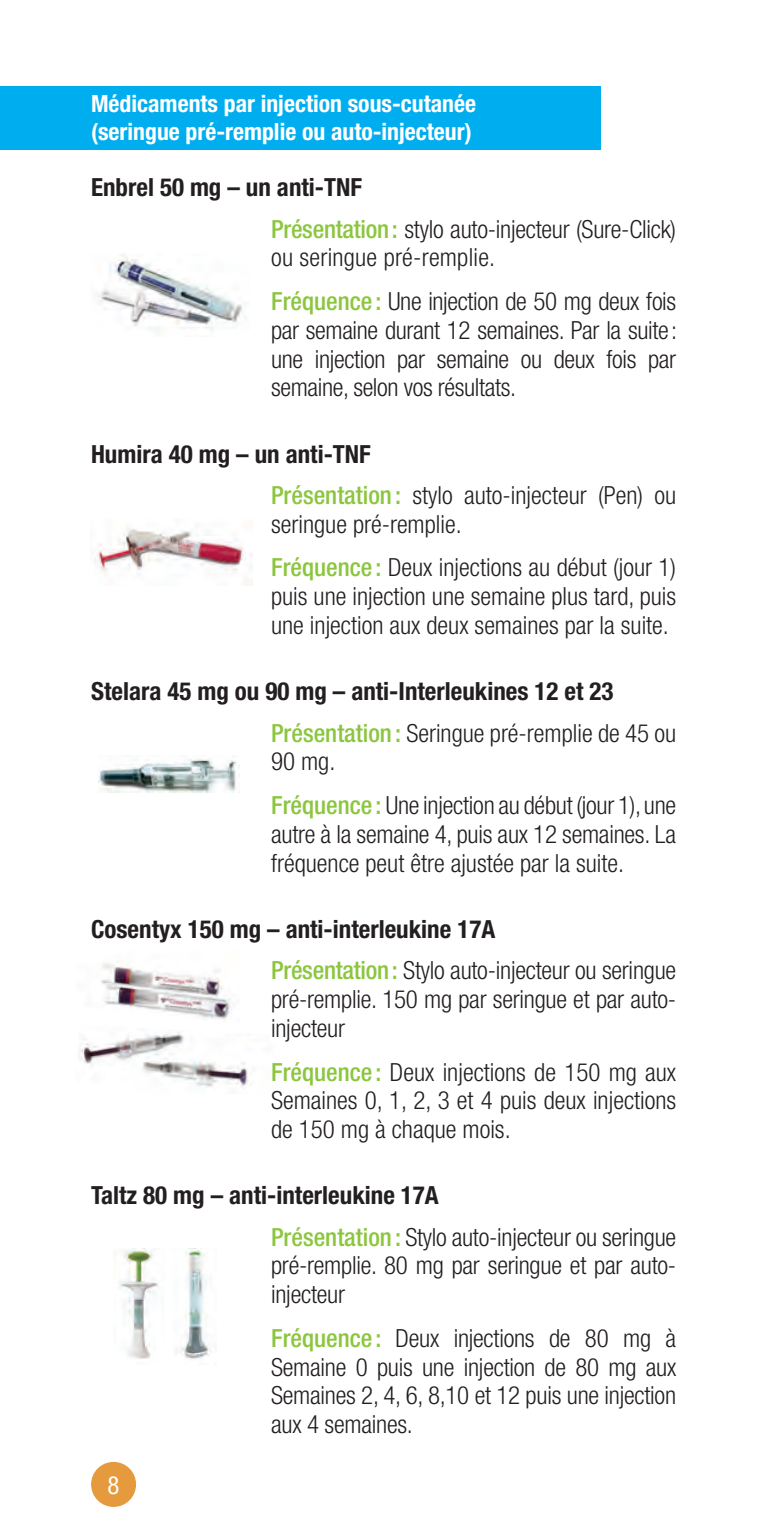
<style>
.page{position:relative;width:765px;height:1532px;background:#fff}
.page>*{position:absolute;margin:0;border:0;box-sizing:border-box;transform-origin:0 0}
.t1{font:300 condensed 25px/28.8px "Helvetica Neue";letter-spacing:-.01em;color:#231f20}
.t2{font:700 condensed 25px/41.2px "Helvetica Neue";color:#231f20}
.t3{font:condensed 25px "Helvetica Neue";color:#fff}
.t4{font:700 condensed 23.75px/27.5px "Helvetica Neue";color:#fff}
.s1{font-weight:700}
.s2{font-weight:500;color:#8bc63e}
.s3{font-weight:300}
</style>
<div class="page">
<img style="left:101px;top:961px;width:134px;height:59px">
<img style="left:79px;top:1032px;width:172px;height:57px">
<div style="left:0;top:86px;width:601px;height:63px;background:#00aeef"></div>
<div style="left:91px;top:1461px;width:45px;height:45px;background:#e59a3d;border-radius:50%"></div>
<img style="left:96px;top:254px;width:150px;height:77px">
<img style="left:95px;top:526px;width:157px;height:59px">
<img style="left:98px;top:755px;width:142px;height:37px">
<img style="left:175px;top:1248px;width:36px;height:112px">
<img style="left:114px;top:1248px;width:44px;height:111px">
<p class="t4" style="left:91px;top:90px;width:386px">Médicaments par injection sous-cutanée (seringue pré-remplie ou auto-injecteur)</p>
<p class="t1" style="left:271px;top:166px;width:406px;line-height:41.2px;text-indent:-180px"><span class="s1">Enbrel 50 mg – un anti-TNF<br></span><span class="s2">Présentation:</span> stylo auto-injecteur (Sure-Click)</p>
<p class="t1" style="left:271px;top:235px;width:407px;line-height:43.8px">ou seringue pré-remplie.<br><span class="s2">Fréquence :</span> Une injection de 50 mg deux fois</p>
<p class="t1" style="left:271px;top:315px;width:407px;text-align:justify">par semaine durant 12 semaines. Par la suite: une injection par semaine ou deux fois par semaine, selon vos résultats.</p>
<p class="t1" style="left:271px;top:433px;width:406px;line-height:41.2px;text-indent:-180px"><span class="s1">Humira 40 mg – un anti-TNF<br></span><span class="s2">Présentation :</span> stylo auto-injecteur (Pen) ou</p>
<p class="t1" style="left:271px;top:501px;width:406px;line-height:43.8px">seringue pré-remplie.<br><span class="s2">Fréquence :</span> Deux injections au début (jour 1)</p>
<p class="t1" style="left:271px;top:581px;width:407px">puis une injection une semaine plus tard, puis une injection aux deux semaines par la suite.</p>
<p class="t2" style="left:271px;top:670px;width:407px;text-indent:-180px">Stelara 45 mg ou 90 mg – anti-Interleukines 12 et 23<br><span class="s2">Présentation :</span> <span class="s3">Seringue pré-remplie de 45 ou</span></p>
<p class="t1" style="left:271px;top:739px;width:407px;line-height:43.8px">90 mg.<br><span class="s2">Fréquence :</span> Une injection au début (jour 1), une</p>
<p class="t1" style="left:271px;top:819px;width:407px">autre à la semaine 4, puis aux 12 semaines. La fréquence peut être ajustée par la suite.</p>
<p class="t2" style="left:271px;top:908px;width:406px;text-indent:-180px">Cosentyx 150 mg – anti-interleukine 17A<br><span class="s2">Présentation:</span> <span class="s3">Stylo auto-injecteur ou seringue</span></p>
<p class="t1" style="left:271px;top:984px;width:407px">pré-remplie. 150 mg par seringue et par auto&shy;injecteur</p>
<p class="t1" style="left:271px;top:1056px;width:407px;text-align:justify"><span class="s2">Fréquence :</span> Deux injections de 150 mg aux Semaines 0, 1, 2, 3 et 4 puis deux injections de 150 mg à chaque mois.</p>
<p class="t2" style="left:271px;top:1174px;width:407px;text-indent:-180px">Taltz 80 mg – anti-interleukine 17A<br><span class="s2">Présentation :</span> <span class="s3">Stylo auto-injecteur ou seringue</span></p>
<p class="t1" style="left:271px;top:1250px;width:406px">pré-remplie. 80 mg par seringue et par auto&shy;injecteur</p>
<p class="t1" style="left:271px;top:1323px;width:407px;text-align:justify"><span class="s2">Fréquence :</span> Deux injections de 80 mg à Semaine 0 puis une injection de 80 mg aux Semaines 2, 4, 6, 8,10 et 12 puis une injection aux 4 semaines.</p>
<p class="t3" style="left:108px;top:1469px;width:14px">8</p>
</div>
